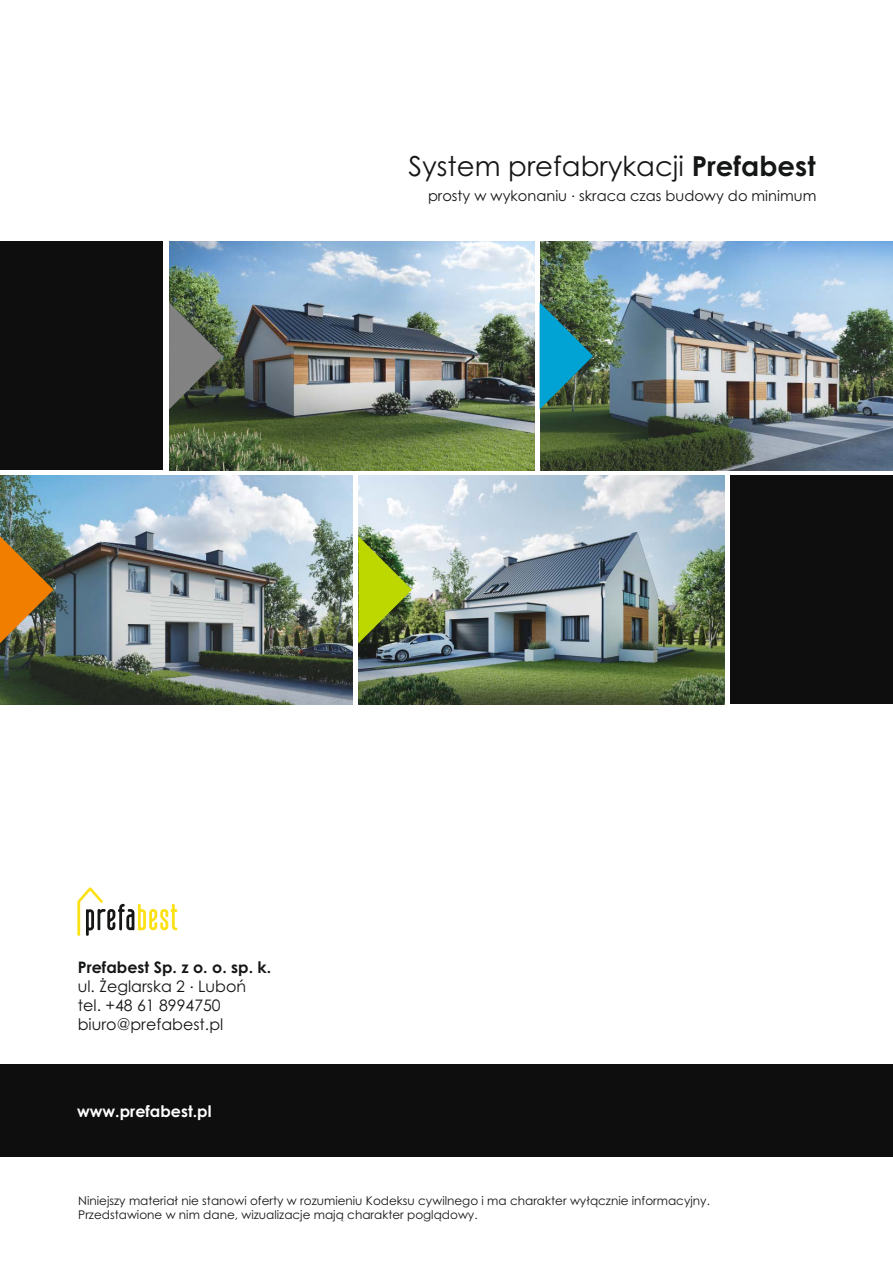
<style>
.page{position:relative;width:893px;height:1263px;background:#fff}
.page>*{position:absolute;margin:0;border:0;box-sizing:border-box;transform-origin:0 0}
.t1{font:27.6px "Century Gothic";color:#151616}
.t2{font:15.9px/23px "Century Gothic";color:#151616}
.t3{font:700 15.9px "Century Gothic";color:#151616}
.t4{font:700 15.9px "Century Gothic";color:#fff}
.t5{font:14.55px "Century Gothic";color:#151616}
.t6{font:12px/14.2px "Century Gothic";color:#151616}
.s1{font-weight:700}
</style>
<div class="page">
<div style="left:0;top:1064px;width:893px;height:93px;background:#0e0e0e"></div>
<img style="left:169px;top:242px;width:366px;height:228px">
<img style="left:540px;top:242px;width:353px;height:228px">
<img style="left:0;top:475px;width:353px;height:229px">
<img style="left:359px;top:475px;width:366px;height:229px">
<svg style="left:77px;top:887px;width:100px;height:49px"></svg>
<svg style="left:169px;top:302px;width:54px;height:107px"></svg>
<svg style="left:540px;top:302px;width:53px;height:107px"></svg>
<img style="left:0;top:536px;width:54px;height:107px">
<img style="left:358px;top:536px;width:54px;height:107px">
<div style="left:0;top:242px;width:162px;height:228px;background:#0e0e0e"></div>
<div style="left:730px;top:475px;width:163px;height:229px;background:#0e0e0e"></div>
<h1 class="t1" style="left:408px;top:156px;width:409px">System prefabrykacji <span class="s1">Prefabest</span></h1>
<p class="t5" style="left:428px;top:190px;width:390px">prosty w wykonaniu skraca czas budowy do minimum</p>
<p class="t5" style="left:571px;top:186px;width:6px">.</p>
<h2 class="t3" style="left:78px;top:961px;width:195px">Prefabest Sp. z o. o. sp. k.</h2>
<h2 class="t2" style="left:78px;top:976px;width:170px">ul. Żeglarska 2 Luboń</h2>
<h2 class="t2" style="left:78px;top:972px;width:144px;text-indent:112px">. tel. +48 61 8994750</h2>
<h2 class="t2" style="left:78px;top:1014px;width:147px">biuro@prefabest.pl</h2>
<h2 class="t4" style="left:77px;top:1105px;width:136px">www.prefabest.pl</h2>
<p class="t6" style="left:78px;top:1194px;width:633px">Niniejszy materiał nie stanowi oferty w rozumieniu Kodeksu cywilnego i ma charakter wyłącznie informacyjny.<br>Przedstawione w nim dane, wizualizacje mają charakter poglądowy.</p>
</div>
